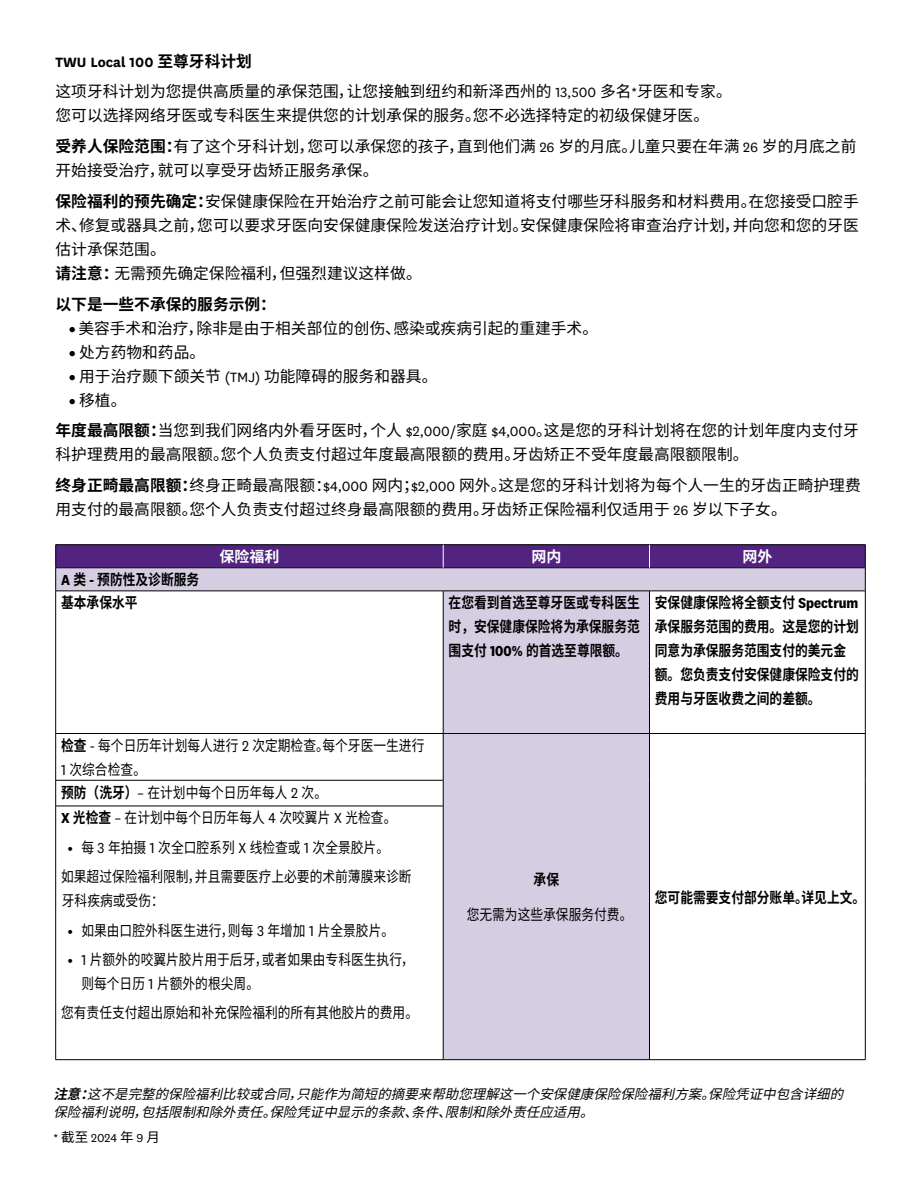
<style>
.page{position:relative;width:918px;height:1188px;background:#fff}
.page>*{position:absolute;margin:0;border:0;box-sizing:border-box;transform-origin:0 0}
.Body_Text{font:15.75px/24px "Noto Sans CJ Ksc";color:#000}
.Body_Text-2{font:700 15.75px "National";color:#000}
.Body_Text-3{font:700 15.75px "Noto Sans CJ Ksc";color:#000}
.Table_bullet{font:15px/24px "Noto Sans CJ Ksc";color:#000;scale:.85 1}
.Table_Text{font:700 15px/24px "Noto Sans CJ Ksc";color:#000;text-align:justify;scale:.85 1}
.Table_Text-2{font:15px/24px "Noto Sans CJ Ksc";color:#000;scale:.85 1}
.Table_Sub-head{font:700 15px "Noto Sans CJ Ksc";color:#000;scale:.85 1}
.reverse_table_head{font:700 15px "Noto Sans CJ Ksc";color:#fff}
.t1{font:italic 13.5px/18px "Noto Sans CJ Ksc";color:#000}
.t2{font:13.5px "National";color:#000}
.s1{font-family:"Noto Sans CJ Ksc"}
.s2{font-family:"National"}
.s3{font-weight:700}
.s4{font-family:"National";font-weight:900}
.s5{font-family:"National 2 Narrow"}
.s6{font-family:"National 2 Narrow";font-weight:700}
</style>
<div class="page">
<svg style="left:56px;top:592px;width:809px;height:141px"></svg>
<svg style="left:56px;top:734px;width:809px;height:325px"></svg>
<hr style="left:56px;top:591px;width:387px;height:1px;background:#000">
<hr style="left:55px;top:591px;width:1px;height:142px;background:#000">
<hr style="left:443px;top:591px;width:207px;height:1px;background:#000">
<hr style="left:443px;top:591px;width:1px;height:142px;background:#000">
<hr style="left:650px;top:591px;width:216px;height:1px;background:#000">
<hr style="left:649px;top:591px;width:1px;height:142px;background:#000">
<hr style="left:865px;top:591px;width:1px;height:142px;background:#000">
<hr style="left:56px;top:733px;width:387px;height:1px;background:#000">
<hr style="left:55px;top:734px;width:1px;height:46px;background:#000">
<hr style="left:443px;top:733px;width:207px;height:1px;background:#000">
<hr style="left:443px;top:734px;width:1px;height:46px;background:#000">
<hr style="left:650px;top:733px;width:216px;height:1px;background:#000">
<hr style="left:649px;top:734px;width:1px;height:46px;background:#000">
<hr style="left:865px;top:734px;width:1px;height:46px;background:#000">
<svg style="left:649px;top:780px;width:1px;height:26px"></svg>
<svg style="left:865px;top:780px;width:1px;height:26px"></svg>
<hr style="left:649px;top:806px;width:1px;height:253px;background:#000">
<hr style="left:865px;top:806px;width:1px;height:253px;background:#000">
<hr style="left:56px;top:780px;width:387px;height:1px;background:#000">
<svg style="left:55px;top:780px;width:1px;height:26px"></svg>
<svg style="left:443px;top:780px;width:1px;height:26px"></svg>
<hr style="left:56px;top:806px;width:387px;height:1px;background:#000">
<hr style="left:55px;top:806px;width:1px;height:253px;background:#000">
<hr style="left:443px;top:806px;width:1px;height:253px;background:#000">
<hr style="left:56px;top:544px;width:387px;height:1px;background:#000">
<hr style="left:443px;top:544px;width:207px;height:1px;background:#000">
<hr style="left:650px;top:544px;width:216px;height:1px;background:#000">
<hr style="left:56px;top:1059px;width:387px;height:1px;background:#000">
<hr style="left:443px;top:1059px;width:207px;height:1px;background:#000">
<hr style="left:650px;top:1059px;width:216px;height:1px;background:#000">
<svg style="left:55px;top:545px;width:811px;height:46px;background:#8d74aa"></svg>
<p class="Body_Text-2" style="left:56px;top:51px;width:198px">TWU Local 100 <span class="s1">至尊牙科计划</span></p>
<p class="Body_Text" style="left:56px;top:80px;width:678px">这项牙科计划为您提供高质量的承保范围，让您接触到纽约和新泽西州的 <span class="s2">13,500</span> 多名<span class="s2">*</span>牙医和专家。</p>
<p class="Body_Text" style="left:56px;top:104px;width:655px">您可以选择网络牙医或专科医生来提供您的计划承保的服务。您不必选择特定的初级保健牙医。</p>
<p class="Body_Text" style="left:56px;top:135px;width:802px"><span class="s3">受养人保险范围：</span>有了这个牙科计划，您可以承保您的孩子，直到他们满 <span class="s2">26</span> 岁的月底。儿童只要在年满 <span class="s2">26</span> 岁的月底之前开始接受治疗，就可以享受牙齿矫正服务承保。</p>
<p class="Body_Text" style="left:56px;top:189px;width:805px"><span class="s3">保险福利的预先确定：</span>安保健康保险在开始治疗之前可能会让您知道将支付哪些牙科服务和材料费用。在您接受口腔手术、修复或器具之前，您可以要求牙医向安保健康保险发送治疗计划。安保健康保险将审查治疗计划，并向您和您的牙医估计承保范围。<br><span class="s3">请注意：</span>无需预先确定保险福利，但强烈建议这样做。</p>
<p class="Body_Text-3" style="left:56px;top:295px;width:222px">以下是一些不承保的服务示例：</p>
<p class="Body_Text" style="left:69px;top:316px;width:531px"><span class="s4">•</span> 美容手术和治疗，除非是由于相关部位的创伤、感染或疾病引起的重建手术。</p>
<p class="Body_Text" style="left:69px;top:340px;width:138px"><span class="s4">•</span> 处方药物和药品。</p>
<p class="Body_Text" style="left:69px;top:364px;width:370px"><span class="s4">•</span> 用于治疗颞下颌关节 <span class="s2">(TMJ)</span> 功能障碍的服务和器具。</p>
<p class="Body_Text" style="left:69px;top:388px;width:59px"><span class="s4">•</span> 移植。</p>
<p class="Body_Text" style="left:56px;top:419px;width:805px"><span class="s3">年度最高限额：</span>当您到我们网络内外看牙医时，个人 <span class="s2">$2,000/</span>家庭 <span class="s2">$4,000</span>。这是您的牙科计划将在您的计划年度内支付牙科护理费用的最高限额。您个人负责支付超过年度最高限额的费用。牙齿矫正不受年度最高限额限制。</p>
<p class="Body_Text" style="left:56px;top:474px;width:807px"><span class="s3">终身正畸最高限额：</span>终身正畸最高限额：<span class="s2">$4,000</span> 网内；<span class="s2">$2,000</span> 网外。这是您的牙科计划将为每个人一生的牙齿正畸护理费用支付的最高限额。您个人负责支付超过终身最高限额的费用。牙齿矫正保险福利仅适用于 <span class="s2">26</span> 岁以下子女。</p>
<p class="reverse_table_head" style="left:219px;top:548px;width:61px">保险福利</p>
<p class="reverse_table_head" style="left:531px;top:548px;width:31px">网内</p>
<p class="reverse_table_head" style="left:742px;top:548px;width:31px">网外</p>
<p class="Table_Sub-head" style="left:61px;top:571px;width:164px"><span class="s5">A</span> 类 <span class="s5">-</span> 预防性及诊断服务</p>
<p class="Table_Text" style="left:61px;top:591px;width:91px">基本承保水平</p>
<p class="Table_Text" style="left:449px;top:591px;width:226px">在您看到首选至尊牙医或专科医生时，安保健康保险将为承保服务范围支付 <span class="s5">100%</span> 的首选至尊限额。</p>
<p class="Table_Text" style="left:655px;top:591px;width:241px;text-align:left">安保健康保险将全额支付 <span class="s5">Spectrum</span>承保服务范围的费用。这是您的计划同意为承保服务范围支付的美元金额。您负责支付安保健康保险支付的费用与牙医收费之间的差额。</p>
<p class="Table_Text-2" style="left:61px;top:734px;width:429px"><span class="s3">检查</span> <span class="s5">-</span> 每个日历年计划每人进行 <span class="s5">2</span> 次定期检查。每个牙医一生进行<br><span class="s5">1</span> 次综合检查。</p>
<p class="Table_Text-2" style="left:61px;top:780px;width:315px"><span class="s3">预防（洗牙）</span><span class="s5">–</span> 在计划中每个日历年每人 <span class="s5">2</span> 次。</p>
<p class="Table_Text-2" style="left:61px;top:806px;width:396px"><span class="s6">X</span> <span class="s3">光检查</span> <span class="s5">–</span> 在计划中每个日历年每人 <span class="s5">4</span> 次咬翼片 <span class="s5">X</span> 光检查。</p>
<p class="Table_bullet" style="left:68px;top:836px;width:380px"><span class="s5">•</span> 每 <span class="s5">3</span> 年拍摄 <span class="s5">1</span> 次全口腔系列 <span class="s5">X</span> 线检查或 <span class="s5">1</span> 次全景胶片。</p>
<p class="Table_bullet" style="left:61px;top:865px;width:414px">如果超过保险福利限制，并且需要医疗上必要的术前薄膜来诊断牙科疾病或受伤：</p>
<p class="Table_bullet" style="left:68px;top:918px;width:386px"><span class="s5">•</span> 如果由口腔外科医生进行，则每 <span class="s5">3</span> 年增加 <span class="s5">1</span> 片全景胶片。</p>
<p class="Table_bullet" style="left:81px;top:948px;width:393px;text-indent:-14px"><span class="s5">• 1</span> 片额外的咬翼片胶片用于后牙，或者如果由专科医生执行，则每个日历 <span class="s5">1</span> 片额外的根尖周。</p>
<p class="Table_bullet" style="left:61px;top:1001px;width:422px">您有责任支付超出原始和补充保险福利的所有其他胶片的费用。</p>
<p class="Table_Text" style="left:534px;top:868px;width:31px">承保</p>
<p class="Table_Text-2" style="left:467px;top:903px;width:197px">您无需为这些承保服务付费。</p>
<p class="Table_Text" style="left:655px;top:885px;width:249px">您可能需要支付部分账单。详见上文。</p>
<p class="t1" style="left:53px;top:1086px;width:799px"><span class="s3">注意：</span>这不是完整的保险福利比较或合同，只能作为简短的摘要来帮助您理解这一个安保健康保险保险福利方案。保险凭证中包含详细的保险福利说明，包括限制和除外责任。保险凭证中显示的条款、条件、限制和除外责任应适用。</p>
<p class="t2" style="left:53px;top:1129px;width:108px">* <span class="s1">截至</span> 2024 <span class="s1">年</span> 9 <span class="s1">月</span></p>
</div>
